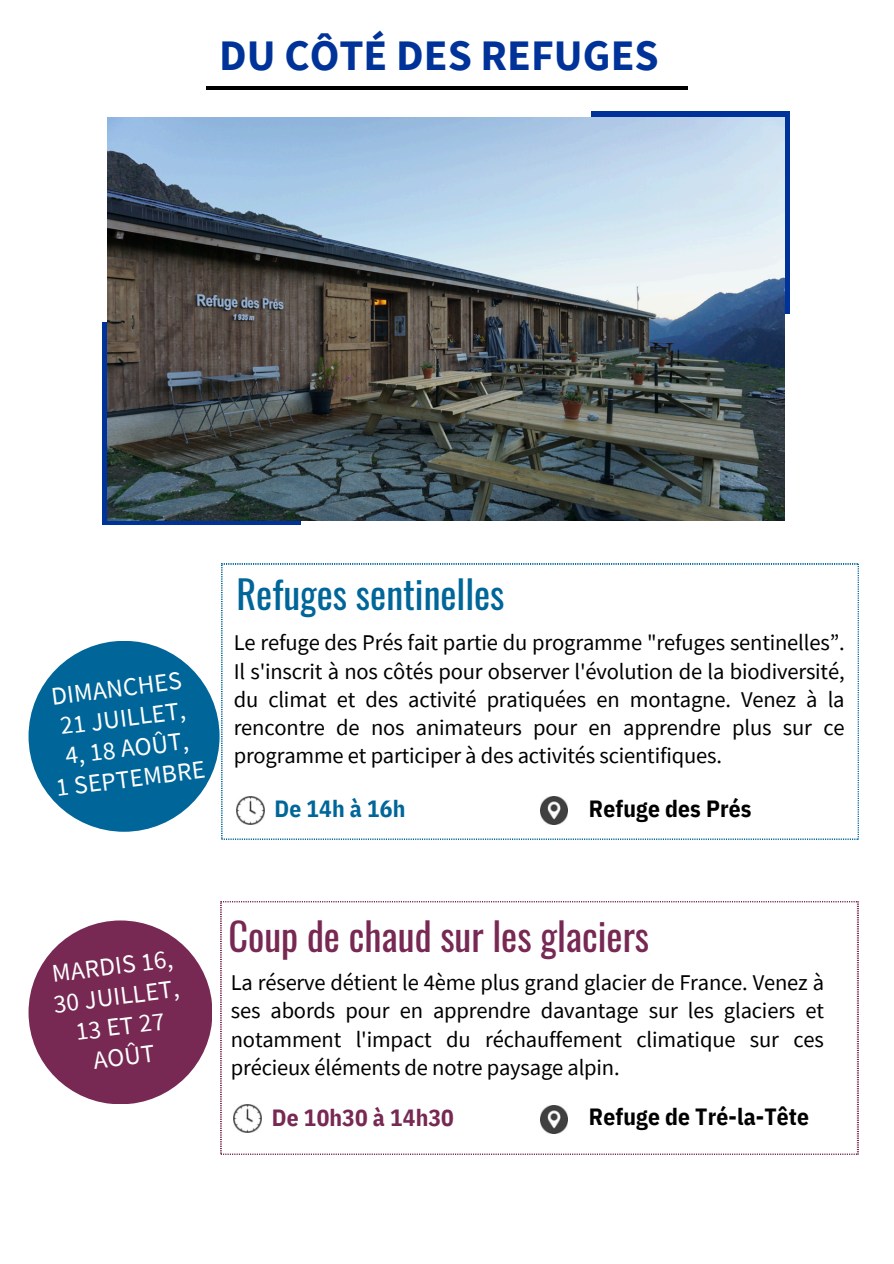
<style>
.page{position:relative;width:894px;height:1264px;background:#fff}
.page>*{position:absolute;margin:0;border:0;box-sizing:border-box;transform-origin:0 0}
.t1{font:700 43.5px "Source Sans Pro";color:#039}
.t2{font:38.25px "Oswald";color:#772953}
.t3{font:38.25px "Oswald";color:#069}
.t4{font:25.5px/30.3px "Source Sans Pro";color:#fff;text-align:center}
.t5{font:700 23.4px "IBM Plex Sans Cond";letter-spacing:.005em;color:#000}
.t6{font:700 23.4px "IBM Plex Sans Cond";letter-spacing:.005em;color:#772953}
.t7{font:700 23.4px "IBM Plex Sans Cond";letter-spacing:.005em;color:#069}
.t8{font:22.5px/28.2px "Source Sans Pro";letter-spacing:-.01em;color:#000;text-align:justify}
</style>
<div class="page">
<svg style="left:221px;top:901px;width:636px;height:253px"></svg>
<svg style="left:221px;top:563px;width:637px;height:276px"></svg>
<img style="left:236px;top:796px;width:28px;height:28px">
<div style="left:29px;top:640px;width:190px;height:191px;background:#069;border-radius:50%"></div>
<div style="left:29px;top:920px;width:183px;height:184px;background:#772953;border-radius:50%"></div>
<hr style="left:206px;top:86px;width:481px;height:4px;background:#000">
<img style="left:540px;top:796px;width:27px;height:28px">
<img style="left:540px;top:1105px;width:27px;height:28px">
<img style="left:233px;top:1104px;width:28px;height:28px">
<svg style="left:591px;top:111px;width:199px;height:202px;background:#2754a8"></svg>
<div style="left:103px;top:323px;width:198px;height:202px;background:#039"></div>
<img style="left:107px;top:118px;width:676px;height:403px">
<p class="t1" style="left:219px;top:27px;width:441px">DU CÔTÉ DES REFUGES</p>
<h4 class="t4" style="left:43px;top:681px;width:151px;rotate:-7deg">DIMANCHES<br>21 JUILLET,<br>4, 18 AOÛT,<br>1 SEPTEMBRE</h4>
<p class="t3" style="left:236px;top:564px;width:269px">Refuges sentinelles</p>
<p class="t8" style="left:233px;top:628px;width:612px">Le refuge des Prés fait partie du programme "refuges sentinelles”.<br>Il s'inscrit à nos côtés pour observer l'évolution de la biodiversité, du climat et des activité pratiquées en montagne. Venez à la rencontre de nos animateurs pour en apprendre plus sur ce programme et participer à des activités scientifiques.</p>
<h3 class="t7" style="left:274px;top:793px;width:132px">De 14h à 16h</h3>
<h2 class="t5" style="left:588px;top:793px;width:164px">Refuge des Prés</h2>
<h3 class="t4" style="left:48px;top:958px;width:128px;rotate:-7deg">MARDIS 16,<br>30 JUILLET,<br>13 ET 27<br>AOÛT</h3>
<h4 class="t2" style="left:228px;top:905px;width:422px">Coup de chaud sur les glaciers</h4>
<p class="t8" style="left:231px;top:968px;width:594px">La réserve détient le 4ème plus grand glacier de France. Venez à ses abords pour en apprendre davantage sur les glaciers et notamment l'impact du réchauffement climatique sur ces précieux éléments de notre paysage alpin.</p>
<h2 class="t6" style="left:272px;top:1102px;width:183px">De 10h30 à 14h30</h2>
<p class="t5" style="left:588px;top:1101px;width:221px">Refuge de Tré-la-Tête</p>
</div>
